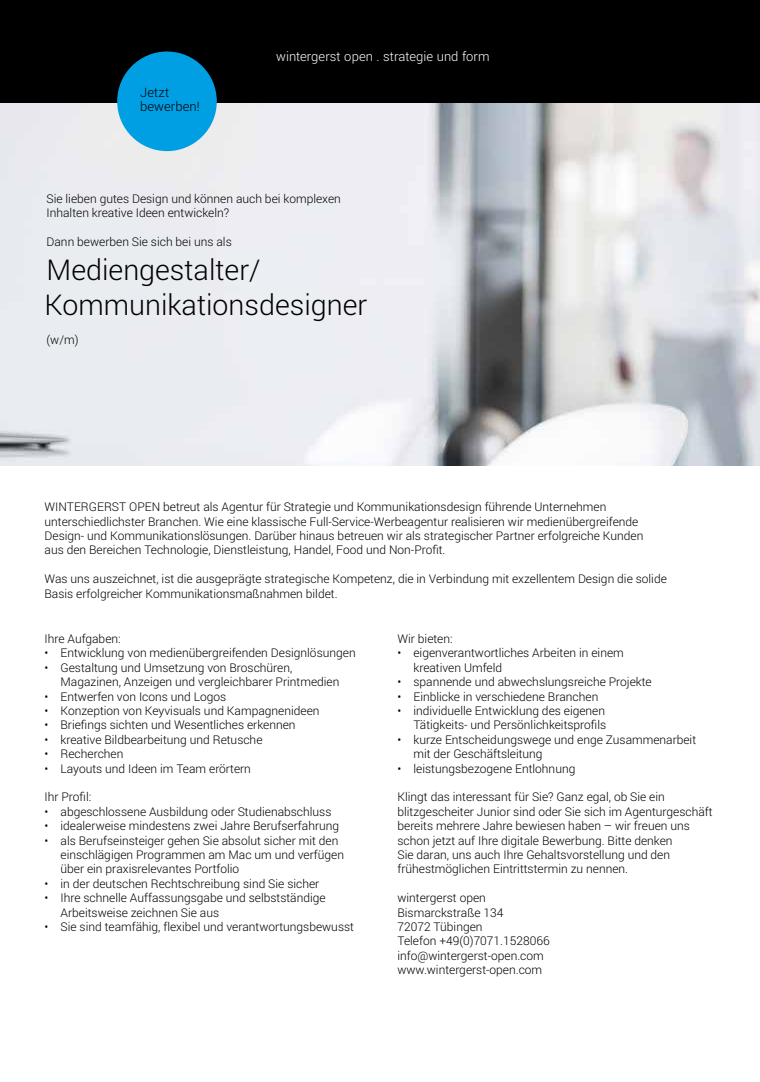
<style>
.page{position:relative;width:760px;height:1082px;background:#fff}
.page>*{position:absolute;margin:0;border:0;box-sizing:border-box;transform-origin:0 0}
.t1{font:300 28.6px/34.4px "Roboto";color:#000}
.t2{font:300 13px "Roboto";letter-spacing:.005em;color:#fff}
.t3{font:300 13px/14.3px "Roboto";letter-spacing:.01em;color:#000}
.t4{font:300 12px/14.4px "Roboto";color:#000}
</style>
<div class="page">
<img style="left:0;top:103px;width:760px;height:363px">
<div style="left:0;top:0;width:760px;height:103px;background:#000"></div>
<div style="left:117px;top:52px;width:100px;height:99px;background:#009fe3;border-radius:50%"></div>
<p class="t3" style="left:140px;top:85px;width:61px">Jetzt bewerben!</p>
<p class="t2" style="left:276px;top:48px;width:215px">wintergerst open . strategie und form</p>
<p class="t4" style="left:47px;top:191px;width:296px">Sie lieben gutes Design und können auch bei komplexen<br>Inhalten kreative Ideen entwickeln?</p>
<p class="t4" style="left:47px;top:234px;width:187px">Dann bewerben Sie sich bei uns als</p>
<h1 class="t1" style="left:45px;top:252px;width:324px">Mediengestalter/<br>Kommunikationsdesigner</h1>
<p class="t4" style="left:47px;top:332px;width:34px">(w/m)</p>
<p class="t4" style="left:45px;top:499px;width:600px">WINTERGERST OPEN betreut als Agentur für Strategie und Kommunikationsdesign führende Unternehmen unterschiedlichster Branchen. Wie eine klassische Full-Service-Werbeagentur realisieren wir medienübergreifende Design- und Kommunikationslösungen. Darüber hinaus betreuen wir als strategischer Partner erfolgreiche Kunden aus den Bereichen Technologie, Dienstleistung, Handel, Food und Non-Profit.</p>
<p class="t4" style="left:45px;top:571px;width:624px">Was uns auszeichnet, ist die ausgeprägte strategische Kompetenz, die in Verbindung mit exzellentem Design die solide<br>Basis erfolgreicher Kommunikationsmaßnahmen bildet.</p>
<p class="t4" style="left:45px;top:631px;width:78px">Ihre Aufgaben:</p>
<p class="t4" style="left:45px;top:646px;width:313px">• Entwicklung von medienübergreifenden Designlösungen</p>
<p class="t4" style="left:61px;top:660px;width:280px;text-indent:-16px">• Gestaltung und Umsetzung von Broschüren,<br>Magazinen, Anzeigen und vergleichbarer Printmedien</p>
<p class="t4" style="left:45px;top:689px;width:183px">• Entwerfen von Icons und Logos</p>
<p class="t4" style="left:45px;top:703px;width:276px">• Konzeption von Keyvisuals und Kampagnenideen</p>
<p class="t4" style="left:45px;top:718px;width:253px">• Briefings sichten und Wesentliches erkennen</p>
<p class="t4" style="left:45px;top:732px;width:219px">• kreative Bildbearbeitung und Retusche</p>
<p class="t4" style="left:45px;top:746px;width:80px">• Recherchen</p>
<p class="t4" style="left:45px;top:761px;width:208px">• Layouts und Ideen im Team erörtern</p>
<p class="t4" style="left:45px;top:790px;width:48px">Ihr Profil:</p>
<p class="t4" style="left:45px;top:804px;width:288px">• abgeschlossene Ausbildung oder Studienabschluss</p>
<p class="t4" style="left:45px;top:818px;width:296px">• idealerweise mindestens zwei Jahre Berufserfahrung</p>
<p class="t4" style="left:61px;top:833px;width:285px;text-indent:-16px">• als Berufseinsteiger gehen Sie absolut sicher mit den einschlägigen Programmen am Mac um und verfügen über ein praxisrelevantes Portfolio</p>
<p class="t4" style="left:45px;top:876px;width:276px">• in der deutschen Rechtschreibung sind Sie sicher</p>
<p class="t4" style="left:61px;top:890px;width:267px;text-indent:-16px">• Ihre schnelle Auffassungsgabe und selbstständige<br>Arbeitsweise zeichnen Sie aus</p>
<p class="t4" style="left:45px;top:919px;width:311px">• Sie sind teamfähig, flexibel und verantwortungsbewusst</p>
<p class="t4" style="left:397px;top:631px;width:57px">Wir bieten:</p>
<p class="t4" style="left:413px;top:646px;width:212px;text-indent:-16px">• eigenverantwortliches Arbeiten in einem kreativen Umfeld</p>
<p class="t4" style="left:397px;top:674px;width:256px">• spannende und abwechslungsreiche Projekte</p>
<p class="t4" style="left:397px;top:689px;width:202px">• Einblicke in verschiedene Branchen</p>
<p class="t4" style="left:397px;top:703px;width:210px;text-align:right">• individuelle Entwicklung des eigenen<br>Tätigkeits- und Persönlichkeitsprofils</p>
<p class="t4" style="left:413px;top:732px;width:284px;text-indent:-16px">• kurze Entscheidungswege und enge Zusammenarbeit mit der Geschäftsleitung</p>
<p class="t4" style="left:397px;top:761px;width:179px">• leistungsbezogene Entlohnung</p>
<p class="t4" style="left:397px;top:790px;width:317px">Klingt das interessant für Sie? Ganz egal, ob Sie ein blitzgescheiter Junior sind oder Sie sich im Agenturgeschäft bereits mehrere Jahre bewiesen haben – wir freuen uns schon jetzt auf Ihre digitale Bewerbung. Bitte denken<br>Sie daran, uns auch Ihre Gehaltsvorstellung und den frühestmöglichen Eintrittstermin zu nennen.</p>
<p class="t4" style="left:397px;top:890px;width:154px">wintergerst open<br>Bismarckstraße 134<br>72072 Tübingen<br>Telefon +49(0)7071.1528066 info@wintergerst-open.com www.wintergerst-open.com</p>
</div>
